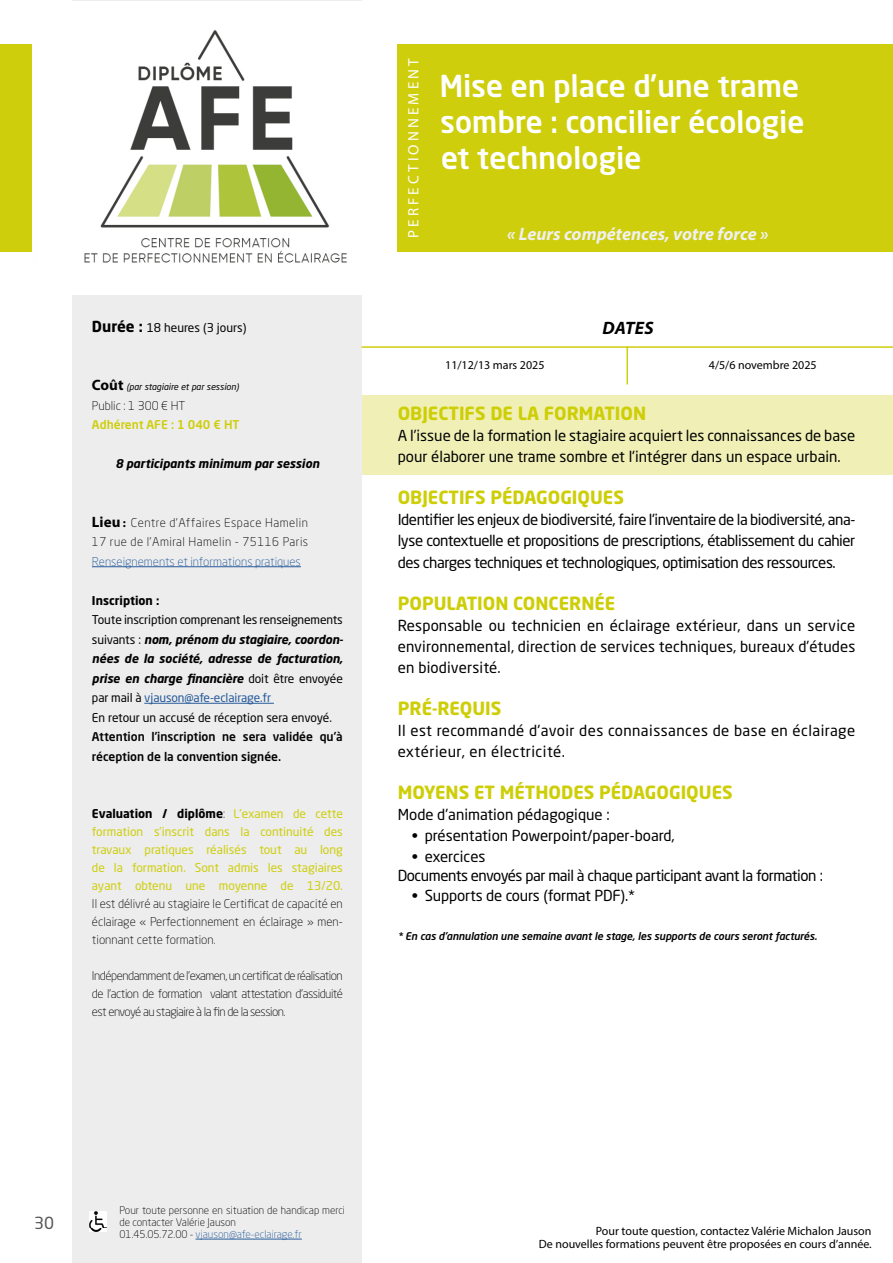
<style>
.page{position:relative;width:893px;height:1263px;background:#fff}
.page>*{position:absolute;margin:0;border:0;box-sizing:border-box;transform-origin:0 0}
.t1{font:500 30px/36px "Neo Sans W1 G";color:#fff}
.t2{font:700 18px "Neo Sans W1 G";color:#cdce05}
.t3{font:italic 700 18px "Myriad Pro";color:#f0f0f0}
.t4{font:italic 700 18px "Myriad Pro";letter-spacing:.01em;color:#000}
.t5{font:16.5px "Neo Sans W1 G";color:#575756}
.t6{font:15px/21px "Neo Sans W1 G";color:#020203;text-align:justify}
.t7{font:15px/21px "Neo Sans W1 G";letter-spacing:.03em;color:#020203}
.t8{font:15px/19.5px "Neo Sans W1 G";letter-spacing:-.03em;color:#020203}
.t9{font:15px "Myriad Pro";letter-spacing:.21em;color:#fff}
.t10{font:300 12px/18px "Neo Sans W1 G";color:#020203;text-align:justify}
.t11{font:12px/19.5px "Neo Sans W1 G";letter-spacing:-.01em;color:#020203}
.t12{font:12px/18px "Neo Sans W1 G";color:#cece0d;text-align:justify}
.t13{font:12px/12.9px "Myriad Pro";color:#000;text-align:right}
.t14{font:500 12px/19.5px "Neo Sans W1 G";color:#020203}
.t15{font:300 12px/19.5px "Neo Sans W1 G";letter-spacing:.04em;color:#020203}
.t16{font:300 12px "Neo Sans W1 G";color:#275b9b}
.t17{font:12px "Myriad Pro";color:#020203}
.t18{font:italic 700 12px "Neo Sans W1 G";color:#020203}
.t19{font:500 12px "Neo Sans W1 G";color:#cece08}
.t20{font:700 12px "Neo Sans W1 G";color:#020203}
.t21{font:300 10.5px/12px "Neo Sans W1 G";color:#020203}
.t22{font:italic 500 10.5px "Neo Sans W1 G";letter-spacing:-.01em;color:#020203}
.t23{font:italic 9px "Neo Sans W1 G";color:#020203}
.s1{font-weight:700;font-size:15px}
.s2{font-family:"Myriad Pro";font-weight:700;font-style:normal;font-size:15px}
.s3{font-family:"Myriad Pro";font-weight:700;font-size:15px}
.s4{font-family:"Myriad Pro";font-weight:700}
.s5{font-weight:700;font-style:italic}
.s6{color:#275b9b}
.s7{font-weight:700;color:#020203}
.s8{font-weight:300;color:#020203}
</style>
<div class="page">
<div style="left:362px;top:395px;width:531px;height:80px;background:#f0f0b6"></div>
<div style="left:73px;top:0;width:289px;height:1263px;background:#ededed"></div>
<div style="left:0;top:44px;width:893px;height:208px;background:#cece0d"></div>
<hr style="left:92px;top:566px;width:209px;height:1px;background:#275b9b">
<hr style="left:144px;top:703px;width:130px;height:1px;background:#275b9b">
<div style="left:32px;top:42px;width:39px;height:221px;background:#fefefe"></div>
<img style="left:71px;top:1px;width:326px;height:294px">
<hr style="left:362px;top:346px;width:531px;height:2px;background:#cece0d">
<hr style="left:626px;top:346px;width:2px;height:38px;background:#cece0d">
<hr style="left:196px;top:1239px;width:106px;height:1px;background:#275b9b">
<img style="left:90px;top:1211px;width:17px;height:20px">
<p class="t11" style="left:92px;top:317px;width:156px"><span class="s1">Durée :</span> 18 heures (3 jours)</p>
<p class="t23" style="left:92px;top:381px;width:148px"><span class="s2">Coût</span> (par stagiaire et par session)</p>
<p class="t10" style="left:92px;top:396px;width:95px">Public : 1 300 € HT</p>
<p class="t19" style="left:92px;top:417px;width:149px">Adhérent AFE : 1 040 € HT</p>
<p class="t18" style="left:115px;top:456px;width:205px">8 participants minimum par session</p>
<p class="t15" style="left:92px;top:512px;width:218px"><span class="s3">Lieu</span> <span class="s4">:</span> Centre d'Affaires Espace Hamelin<br>17 rue de l'Amiral Hamelin - 75116 Paris</p>
<p class="t16" style="left:92px;top:554px;width:210px">Renseignements et informations pratiques</p>
<p class="t20" style="left:92px;top:593px;width:69px">Inscription :</p>
<p class="t11" style="left:92px;top:610px;width:253px">Toute inscription comprenant les renseignements suivants : <span class="s5">nom, prénom du stagiaire, coordon&shy;nées de la société, adresse de facturation, prise en charge financière</span> doit être envoyée par mail à <span class="s6">vjauson@afe-eclairage.fr<br></span>En retour un accusé de réception sera envoyé.</p>
<p class="t14" style="left:92px;top:727px;width:252px">Attention l’inscription ne sera validée qu’à réception de la convention signée.</p>
<p class="t12" style="left:92px;top:804px;width:252px"><span class="s7">Evaluation / diplôme</span><span class="s8">:</span> L’examen de cette formation s’inscrit dans la continuité des travaux pratiques réalisés tout au long de la formation. Sont admis les stagiaires ayant obtenu une moyenne de 13/20.</p>
<p class="t10" style="left:92px;top:894px;width:252px">Il est délivré au stagiaire le Certificat de capacité en éclairage « Perfectionnement en éclairage » men&shy;tionnant cette formation.</p>
<p class="t10" style="left:92px;top:966px;width:252px">Indépendamment de l’examen, un certificat de réalisation de l’action de formation valant attestation d’assiduité est envoyé au stagiaire à la fin de la session.</p>
<p class="t9" style="left:404px;top:238px;width:181px;rotate:-90deg">PERFECTIONNEMENT</p>
<h1 class="t1" style="left:440px;top:67px;width:367px">Mise en place d’une trame sombre : concilier écologie et technologie</h1>
<p class="t3" style="left:507px;top:223px;width:263px">« Leurs compétences, votre force »</p>
<p class="t4" style="left:602px;top:316px;width:53px">DATES</p>
<p class="t17" style="left:445px;top:358px;width:101px">11/12/13 mars 2025</p>
<p class="t17" style="left:709px;top:358px;width:109px">4/5/6 novembre 2025</p>
<p class="t2" style="left:398px;top:402px;width:250px">OBJECTIFS DE LA FORMATION</p>
<p class="t6" style="left:398px;top:425px;width:459px">A l’issue de la formation le stagiaire acquiert les connaissances de base pour élaborer une trame sombre et l'intégrer dans un espace urbain.</p>
<p class="t2" style="left:398px;top:486px;width:228px">OBJECTIFS PÉDAGOGIQUES</p>
<p class="t6" style="left:398px;top:509px;width:459px">Identifier les enjeux de biodiversité, faire l'inventaire de la biodiversité, ana&shy;lyse contextuelle et propositions de prescriptions, établissement du cahier des charges techniques et technologiques, optimisation des ressources.</p>
<p class="t2" style="left:398px;top:591px;width:219px">POPULATION CONCERNÉE</p>
<p class="t6" style="left:398px;top:614px;width:459px">Responsable ou technicien en éclairage extérieur, dans un service environnemental, direction de services techniques, bureaux d’études en biodiversité.</p>
<p class="t2" style="left:398px;top:696px;width:105px">PRÉ-REQUIS</p>
<p class="t7" style="left:398px;top:719px;width:459px">Il est recommandé d'avoir des connaissances de base en éclairage extérieur, en électricité.</p>
<p class="t2" style="left:398px;top:780px;width:336px">MOYENS ET MÉTHODES PÉDAGOGIQUES</p>
<p class="t6" style="left:398px;top:803px;width:213px">Mode d’animation pédagogique :</p>
<p class="t6" style="left:412px;top:824px;width:264px">• présentation Powerpoint/paper-board,</p>
<p class="t8" style="left:398px;top:846px;width:427px;text-indent:14px">• exercices<br>Documents envoyés par mail à chaque participant avant la formation :</p>
<p class="t6" style="left:412px;top:884px;width:225px">• Supports de cours (format PDF).*</p>
<p class="t22" style="left:398px;top:929px;width:421px">* En cas d'annulation une semaine avant le stage, les supports de cours seront facturés.</p>
<p class="t5" style="left:34px;top:1213px;width:21px">30</p>
<p class="t21" style="left:120px;top:1204px;width:227px">Pour toute personne en situation de handicap merci de contacter Valérie Jauson<br>01.45.05.72.00 - <span class="s6">vjauson@afe-eclairage.fr</span></p>
<p class="t13" style="left:539px;top:1225px;width:334px">Pour toute question, contactez Valérie Michalon Jauson<br>De nouvelles formations peuvent être proposées en cours d’année.</p>
</div>
